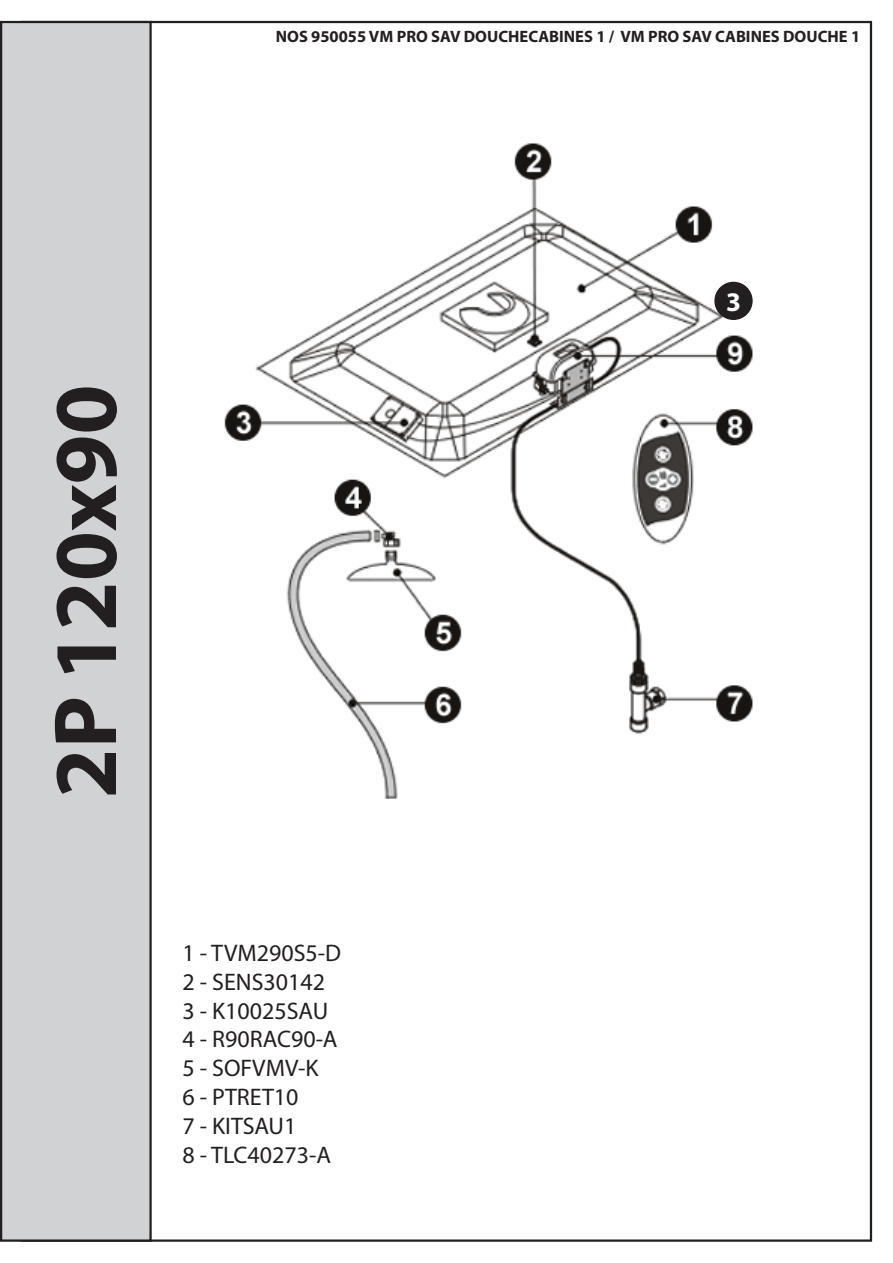
<style>
.page{position:relative;width:893px;height:1263px;background:#fff}
.page>*{position:absolute;margin:0;border:0;box-sizing:border-box;transform-origin:0 0}
.t1{font:700 90px "Myriad Pro";color:#231f20}
.t2{font:700 27px "Myriad Pro";color:#fff}
.t3{font:24px "Myriad Pro";color:#231f20}
.t4{font:700 16.5px "Myriad Pro";color:#231f20}
</style>
<div class="page">
<div style="left:1px;top:22px;width:150px;height:1218px;background:#d1d2d4"></div>
<div style="left:0;top:21px;width:152px;height:1221px;border:2px solid #231f20"></div>
<img style="left:224px;top:143px;width:529px;height:655px">
<div style="left:715px;top:282px;width:37px;height:37px;background:#231f20;border-radius:50%"></div>
<div style="left:714px;top:282px;width:39px;height:38px;border:2px solid #231f20;border-radius:50%"></div>
<p class="t4" style="left:276px;top:26px;width:586px">NOS 950055 VM PRO SAV DOUCHECABINES 1 / VM PRO SAV CABINES DOUCHE 1</p>
<h1 class="t1" style="left:27px;top:798px;width:415px;rotate:-90deg">2P 120x90</h1>
<p class="t3" style="left:182px;top:938px;width:160px">1 - TVM290S5-D</p>
<p class="t3" style="left:182px;top:967px;width:144px">2 - SENS30142</p>
<p class="t3" style="left:182px;top:996px;width:147px">3 - K10025SAU</p>
<p class="t3" style="left:182px;top:1024px;width:157px">4 - R90RAC90-A</p>
<p class="t3" style="left:182px;top:1053px;width:138px">5 - SOFVMV-K</p>
<p class="t3" style="left:182px;top:1082px;width:118px">6 - PTRET10</p>
<p class="t3" style="left:182px;top:1111px;width:116px">7 - KITSAU1</p>
<p class="t3" style="left:182px;top:1140px;width:150px">8 - TLC40273-A</p>
<p class="t2" style="left:726px;top:284px;width:16px">3</p>
</div>
